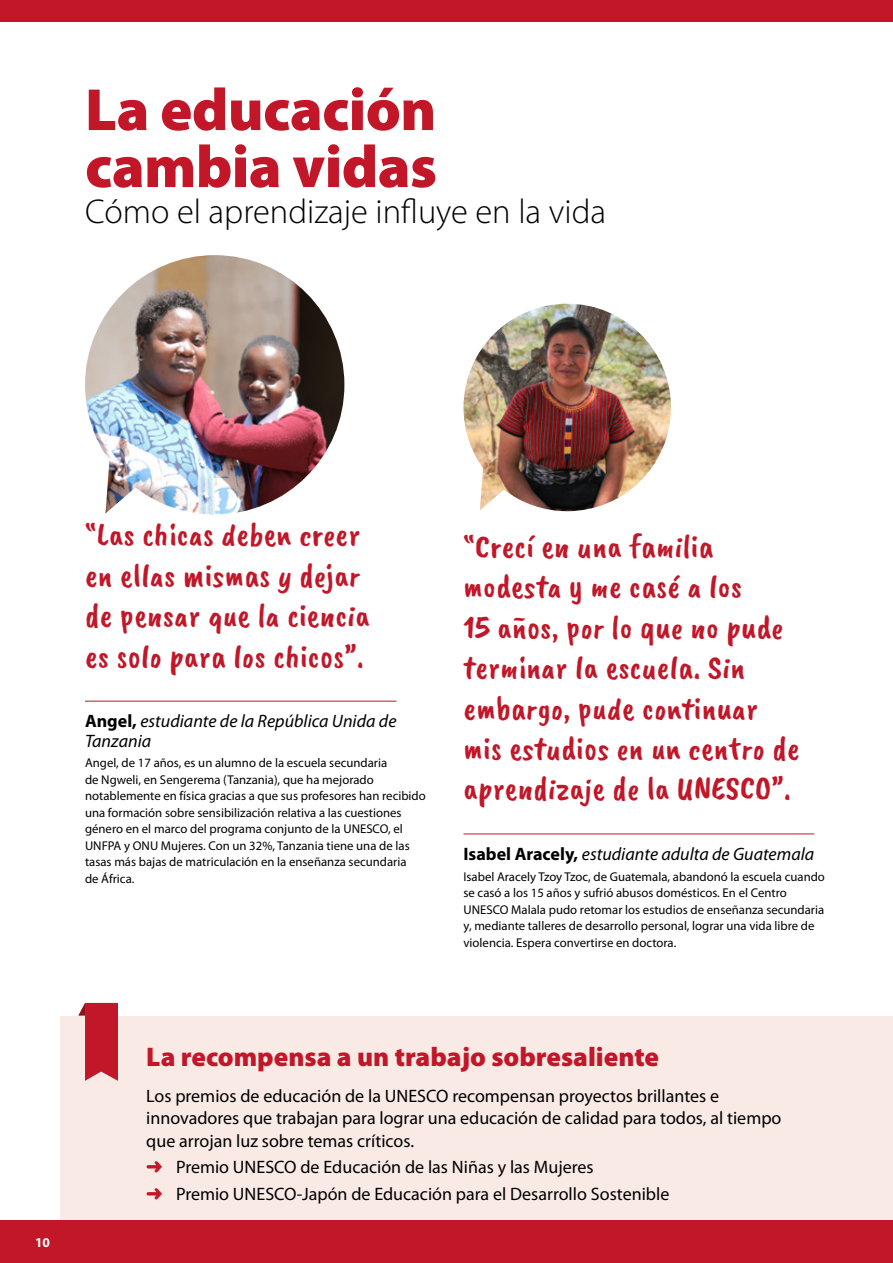
<style>
.page{position:relative;width:893px;height:1263px;background:#fff}
.page>*{position:absolute;margin:0;border:0;box-sizing:border-box;transform-origin:0 0}
.t1{font:900 60px/57px "Myriad Pro";letter-spacing:-.01em;color:#c11728}
.t2{font:300 34.5px "Myriad Pro";color:#000}
.t3{font:33px/40.5px "Caveat Brush";letter-spacing:.01em;color:#c11728}
.t4{font:900 27px "Myriad Pro";color:#c11728}
.t5{font:18px/22.5px "Myriad Pro";color:#000}
.t6{font:italic 18px/19.5px "Myriad Pro";color:#000}
.t7{font:700 13.5px "Myriad Pro";color:#fff}
.t8{font:12.75px/16.5px "Myriad Pro";color:#000}
.s1{font-weight:700;font-style:normal}
.s2{color:#c11728}
</style>
<div class="page">
<div style="left:61px;top:1016px;width:832px;height:247px;background:#f9eae6"></div>
<img style="left:85px;top:255px;width:259px;height:259px">
<hr style="left:85px;top:701px;width:311px;height:1px;background:#c11728">
<img style="left:463px;top:304px;width:208px;height:207px">
<hr style="left:463px;top:833px;width:351px;height:1px;background:#c11728">
<svg style="left:78px;top:1003px;width:40px;height:78px"></svg>
<div style="left:0;top:1220px;width:893px;height:43px;background:#c11728"></div>
<div style="left:0;top:0;width:893px;height:21px;background:#c11728"></div>
<h1 class="t1" style="left:85px;top:79px;width:353px">La educación cambia vidas</h1>
<h2 class="t2" style="left:85px;top:191px;width:523px">Cómo el aprendizaje influye en la vida</h2>
<h3 class="t3" style="left:85px;top:515px;width:286px">“Las chicas deben creer en ellas mismas y dejar de pensar que la ciencia es solo para los chicos”.</h3>
<h3 class="t6" style="left:85px;top:711px;width:313px"><span class="s1">Angel,</span> estudiante de la República Unida de<br>Tanzania</h3>
<p class="t8" style="left:85px;top:754px;width:342px">Angel, de 17 años, es un alumno de la escuela secundaria<br>de Ngweli, en Sengerema (Tanzania), que ha mejorado notablemente en física gracias a que sus profesores han recibido una formación sobre sensibilización relativa a las cuestiones género en el marco del programa conjunto de la UNESCO, el UNFPA y ONU Mujeres. Con un 32%, Tanzania tiene una de las tasas más bajas de matriculación en la enseñanza secundaria<br>de África.</p>
<h3 class="t3" style="left:463px;top:526px;width:338px">“Crecí en una familia modesta y me casé a los<br>15 años, por lo que no pude terminar la escuela. Sin embargo, pude continuar mis estudios en un centro de aprendizaje de la UNESCO”.</h3>
<h3 class="t6" style="left:463px;top:844px;width:352px"><span class="s1">Isabel Aracely,</span> estudiante adulta de Guatemala</h3>
<p class="t8" style="left:463px;top:868px;width:363px">Isabel Aracely Tzoy Tzoc, de Guatemala, abandonó la escuela cuando se casó a los 15 años y sufrió abusos domésticos. En el Centro UNESCO Malala pudo retomar los estudios de enseñanza secundaria y, mediante talleres de desarrollo personal, lograr una vida libre de violencia. Espera convertirse en doctora.</p>
<p class="t7" style="left:35px;top:1233px;width:16px">10</p>
<h3 class="t4" style="left:146px;top:1039px;width:514px">La recompensa a un trabajo sobresaliente</h3>
<h3 class="t5" style="left:146px;top:1084px;width:637px">Los premios de educación de la UNESCO recompensan proyectos brillantes e innovadores que trabajan para lograr una educación de calidad para todos, al tiempo que arrojan luz sobre temas críticos.</h3>
<h3 class="t5" style="left:146px;top:1154px;width:525px;line-height:26.7px"><span class="s2">➜</span> Premio UNESCO de Educación de las Niñas y las Mujeres<br><span class="s2">➜</span> Premio UNESCO-Japón de Educación para el Desarrollo Sostenible</h3>
</div>
